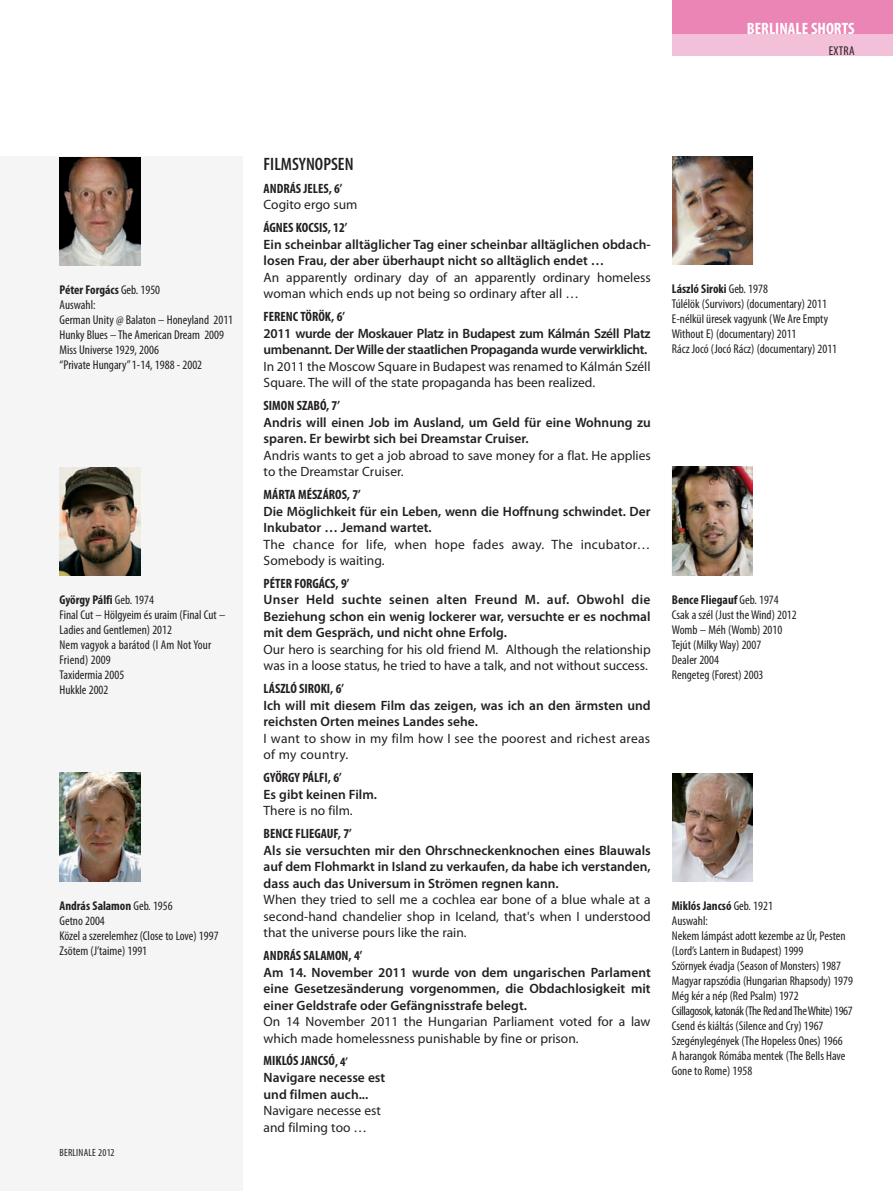
<style>
.page{position:relative;width:893px;height:1191px;background:#fff}
.page>*{position:absolute;margin:0;border:0;box-sizing:border-box;transform-origin:0 0}
.t1{font:600 condensed 18px "Myriad Pro";color:#231f20}
.t2{font:700 condensed 16.5px "Myriad Pro";color:#fff}
.t3{font:600 13.5px/16.5px "Myriad Pro";color:#231f20}
.t4{font:13.5px/16.5px "Myriad Pro";color:#231f20}
.t5{font:700 condensed 13.5px "Myriad Pro";color:#231f20}
.t6{font:13.5px/16.5px "Myriad Pro";letter-spacing:.02em;color:#231f20}
.t7{font:600 13.5px/16.5px "Myriad Pro";letter-spacing:-.025em;color:#231f20}
.t8{font:condensed 12.75px/15px "Myriad Pro";color:#231f20}
.t9{font:600 condensed 12.75px "Myriad Pro";color:#231f20}
.t10{font:condensed 10.5px "Myriad Pro";letter-spacing:.02em;color:#231f20}
.s1{font-weight:700;font-stretch:condensed}
.s2{font-weight:700;font-stretch:condensed;font-size:12.75px}
.s3{font-weight:700}
</style>
<div class="page">
<div style="left:0;top:156px;width:242px;height:1035px;background:#f5f5f6"></div>
<div style="left:672px;top:0;width:221px;height:34px;background:#eb85b6"></div>
<div style="left:672px;top:34px;width:221px;height:21px;background:#f3c0d9"></div>
<img style="left:60px;top:157px;width:80px;height:108px">
<svg style="left:672px;top:157px;width:81px;height:107px"></svg>
<img style="left:673px;top:157px;width:79px;height:107px">
<img style="left:60px;top:467px;width:80px;height:108px">
<img style="left:672px;top:466px;width:81px;height:109px">
<img style="left:60px;top:773px;width:81px;height:108px">
<img style="left:672px;top:773px;width:80px;height:108px">
<p class="t2" style="left:747px;top:23px;width:109px">BERLINALE SHORTS</p>
<p class="t8" style="left:829px;top:45px;width:27px">EXTRA</p>
<h1 class="t1" style="left:264px;top:153px;width:91px">FILMSYNOPSEN</h1>
<p class="t5" style="left:264px;top:184px;width:80px">ANDRÁS JELES, 6’</p>
<p class="t4" style="left:264px;top:198px;width:95px">Cogito ergo sum</p>
<p class="t5" style="left:264px;top:223px;width:85px">ÁGNES KOCSIS, 12’</p>
<p class="t3" style="left:264px;top:237px;width:389px">Ein scheinbar alltäglicher Tag einer scheinbar alltäglichen obdach&shy;losen Frau, der aber überhaupt nicht so alltäglich endet …</p>
<p class="t4" style="left:264px;top:270px;width:389px">An apparently ordinary day of an apparently ordinary homeless woman which ends up not being so ordinary after all …</p>
<p class="t5" style="left:264px;top:312px;width:83px">FERENC TÖRÖK, 6’</p>
<p class="t7" style="left:264px;top:326px;width:388px">2011 wurde der Moskauer Platz in Budapest zum Kálmán Széll Platz umbenannt. Der Wille der staatlichen Propaganda wurde verwirklicht.</p>
<p class="t4" style="left:264px;top:359px;width:388px">In 2011 the Moscow Square in Budapest was renamed to Kálmán Széll<br>Square. The will of the state propaganda has been realized.</p>
<p class="t5" style="left:264px;top:401px;width:78px">SIMON SZABÓ, 7’</p>
<p class="t3" style="left:264px;top:415px;width:389px">Andris will einen Job im Ausland, um Geld für eine Wohnung zu sparen. Er bewirbt sich bei Dreamstar Cruiser.</p>
<p class="t4" style="left:264px;top:448px;width:389px">Andris wants to get a job abroad to save money for a flat. He applies to the Dreamstar Cruiser.</p>
<p class="t5" style="left:264px;top:489px;width:99px">MÁRTA MÉSZÁROS, 7’</p>
<p class="t3" style="left:264px;top:504px;width:388px">Die Möglichkeit für ein Leben, wenn die Hoffnung schwindet. Der<br>Inkubator … Jemand wartet.</p>
<p class="t6" style="left:264px;top:537px;width:388px">The chance for life, when hope fades away. The incubator…<br>Somebody is waiting.</p>
<p class="t5" style="left:264px;top:578px;width:87px">PÉTER FORGÁCS, 9’</p>
<p class="t3" style="left:264px;top:593px;width:388px;text-align:justify">Unser Held suchte seinen alten Freund M. auf. Obwohl die Beziehung schon ein wenig lockerer war, versuchte er es nochmal mit dem Gespräch, und nicht ohne Erfolg.</p>
<p class="t4" style="left:264px;top:642px;width:389px">Our hero is searching for his old friend M. Although the relationship was in a loose status, he tried to have a talk, and not without success.</p>
<p class="t5" style="left:264px;top:684px;width:82px">LÁSZLÓ SIROKI, 6’</p>
<p class="t3" style="left:264px;top:698px;width:388px">Ich will mit diesem Film das zeigen, was ich an den ärmsten und reichsten Orten meines Landes sehe.</p>
<p class="t6" style="left:264px;top:731px;width:388px">I want to show in my film how I see the poorest and richest areas of my country.</p>
<p class="t5" style="left:264px;top:773px;width:80px">GYÖRGY PÁLFI, 6’</p>
<p class="t3" style="left:264px;top:787px;width:115px">Es gibt keinen Film.</p>
<p class="t4" style="left:264px;top:803px;width:91px">There is no film.</p>
<p class="t5" style="left:264px;top:828px;width:90px">BENCE FLIEGAUF, 7’</p>
<p class="t3" style="left:264px;top:843px;width:389px;text-align:justify">Als sie versuchten mir den Ohrschneckenknochen eines Blauwals auf dem Flohmarkt in Island zu verkaufen, da habe ich verstanden, dass auch das Universum in Strömen regnen kann.</p>
<p class="t4" style="left:264px;top:892px;width:389px;text-align:justify">When they tried to sell me a cochlea ear bone of a blue whale at a second-hand chandelier shop in Iceland, that's when I understood that the universe pours like the rain.</p>
<p class="t5" style="left:264px;top:950px;width:100px">ANDRÁS SALAMON, 4’</p>
<p class="t3" style="left:264px;top:965px;width:389px;text-align:justify">Am 14. November 2011 wurde von dem ungarischen Parlament eine Gesetzesänderung vorgenommen, die Obdachlosigkeit mit einer Geldstrafe oder Gefängnisstrafe belegt.</p>
<p class="t4" style="left:264px;top:1014px;width:388px">On 14 November 2011 the Hungarian Parliament voted for a law which made homelessness punishable by fine or prison.</p>
<p class="t3" style="left:264px;top:1053px;width:123px"><span class="s1">MIKLÓS JANCSÓ</span><span class="s2">, 4’<br></span>Navigare necesse est und filmen auch...</p>
<p class="t4" style="left:264px;top:1103px;width:119px">Navigare necesse est and filming too …</p>
<p class="t8" style="left:60px;top:283px;width:175px"><span class="s3">Péter Forgács</span> Geb. 1950<br>Auswahl:<br>German Unity @ Balaton – Honeyland 2011<br>Hunky Blues – The American Dream 2009<br>Miss Universe 1929, 2006<br>“Private Hungary” 1-14, 1988 - 2002</p>
<p class="t8" style="left:672px;top:282px;width:167px"><span class="s3">László Siroki</span> Geb. 1978<br>Túlélök (Survivors) (documentary) 2011<br>E-nélkül üresek vagyunk (We Are Empty Without E) (documentary) 2011<br>Rácz Jocó (Jocó Rácz) (documentary) 2011</p>
<p class="t9" style="left:60px;top:314px;width:134px">SCHACHMATNAJA GORJATSCHKA</p>
<p class="t8" style="left:60px;top:330px;width:141px">(Chess Fever | Schachfieber)<br>Regie: Wsewolod Pudowkin, Nikolai<br>Schpikowski</p>
<p class="t8" style="left:60px;top:593px;width:167px"><span class="s3">György Pálfi</span> Geb. 1974<br>Final Cut – Hölgyeim és uraim (Final Cut –<br>Ladies and Gentlemen) 2012<br>Nem vagyok a barátod (I Am Not Your<br>Friend) 2009<br>Taxidermia 2005<br>Hukkle 2002</p>
<p class="t8" style="left:672px;top:593px;width:126px"><span class="s3">Bence Fliegauf</span> Geb. 1974<br>Csak a szél (Just the Wind) 2012<br>Womb – Méh (Womb) 2010<br>Tejút (Milky Way) 2007<br>Dealer 2004<br>Rengeteg (Forest) 2003</p>
<p class="t8" style="left:60px;top:899px;width:161px"><span class="s3">András Salamon</span> Geb. 1956<br>Getno 2004<br>Közel a szerelemhez (Close to Love) 1997<br>Zsötem (J’taime) 1991</p>
<p class="t8" style="left:672px;top:899px;width:183px"><span class="s3">Miklós Jancsó</span> Geb. 1921<br>Auswahl:<br>Nekem lámpást adott kezembe az Úr, Pesten (Lord’s Lantern in Budapest) 1999<br>Szörnyek évadja (Season of Monsters) 1987<br>Magyar rapszódia (Hungarian Rhapsody) 1979<br>Még kér a nép (Red Psalm) 1972<br>Csillagosok, katonák (The Red and The White) 1967<br>Csend és kiáltás (Silence and Cry) 1967<br>Szegénylegények (The Hopeless Ones) 1966<br>A harangok Rómába mentek (The Bells Have Gone to Rome) 1958</p>
<p class="t9" style="left:60px;top:923px;width:75px">DOM NA TRUBNOI</p>
<p class="t8" style="left:60px;top:939px;width:162px">(The House on Trubnaya | Das Haus in der</p>
<p class="t10" style="left:60px;top:1149px;width:57px">BERLINALE 2012</p>
</div>
